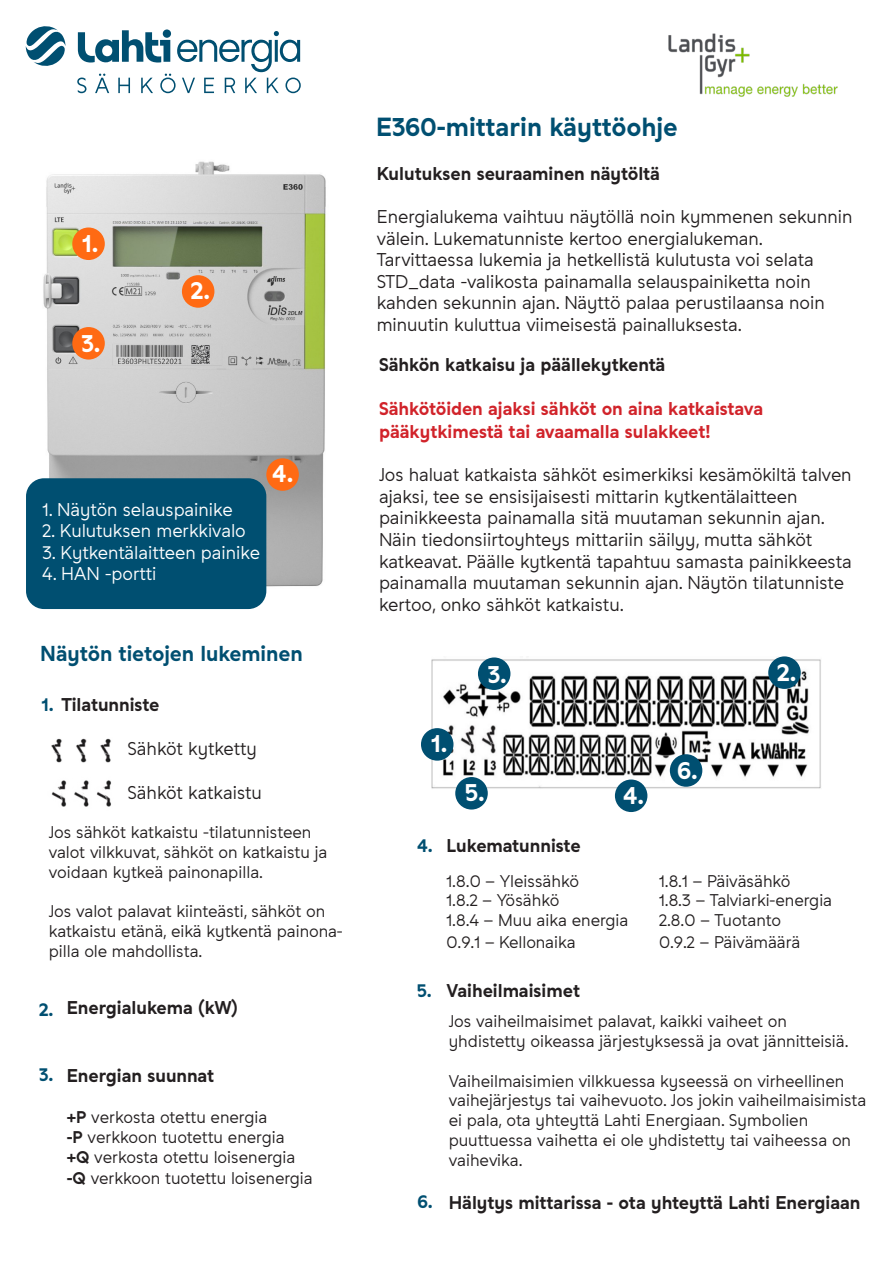
<style>
.page{position:relative;width:893px;height:1263px;background:#fff}
.page>*{position:absolute;margin:0;border:0;box-sizing:border-box;transform-origin:0 0}
.t1{font:700 25.5px "Studio Feixen Sans Lahti";color:#004f71}
.t2{font:700 24px "Studio Feixen Sans Lahti";color:#fff}
.t3{font:700 21px "Studio Feixen Sans Lahti";color:#004f71}
.t4{font:18px/21.6px "Studio Feixen Sans Lahti";color:#231f20}
.t5{font:700 18px "Studio Feixen Sans Lahti";color:#231f20}
.t6{font:18px "Studio Feixen Sans Lahti";color:#fff}
.t7{font:700 18px "Studio Feixen Sans Lahti";color:#d1232a}
.t8{font:700 18px "Studio Feixen Sans Lahti";color:#004f71}
.t9{font:16.5px/19.8px "Studio Feixen Sans Lahti";color:#231f20}
.s1{color:#004f71}
.s2{font-weight:700}
</style>
<div class="page">
<svg style="left:26px;top:26px;width:275px;height:67px"></svg>
<img style="left:39px;top:161px;width:287px;height:433px">
<div style="left:72px;top:227px;width:33px;height:33px;background:#ff6a13;border-radius:50%"></div>
<div style="left:182px;top:275px;width:32px;height:33px;background:#ff6a13;border-radius:50%"></div>
<div style="left:72px;top:327px;width:33px;height:33px;background:#ff6a13;border-radius:50%"></div>
<img style="left:668px;top:33px;width:170px;height:64px">
<img style="left:431px;top:657px;width:390px;height:133px">
<div style="left:421px;top:728px;width:32px;height:33px;background:#004f71;border-radius:50%"></div>
<div style="left:768px;top:656px;width:33px;height:33px;background:#004f71;border-radius:50%"></div>
<div style="left:478px;top:657px;width:32px;height:33px;background:#004f71;border-radius:50%"></div>
<div style="left:615px;top:779px;width:32px;height:33px;background:#004f71;border-radius:50%"></div>
<img style="left:51px;top:738px;width:60px;height:20px">
<img style="left:51px;top:758px;width:60px;height:49px">
<div style="left:266px;top:458px;width:33px;height:33px;background:#ff6a13;border-radius:50%"></div>
<div style="left:26px;top:478px;width:240px;height:131px;background:#004f71;border-radius:18px"></div>
<div style="left:455px;top:777px;width:33px;height:32px;background:#004f71;border-radius:50%"></div>
<div style="left:670px;top:754px;width:32px;height:33px;background:#004f71;border-radius:50%"></div>
<p class="t2" style="left:82px;top:229px;width:18px">1.</p>
<p class="t2" style="left:81px;top:329px;width:21px">3.</p>
<p class="t2" style="left:191px;top:276px;width:21px">2.</p>
<p class="t6" style="left:42px;top:498px;width:192px">1. Näytön selauspainike</p>
<p class="t6" style="left:42px;top:520px;width:205px">2. Kulutuksen merkkivalo</p>
<p class="t6" style="left:42px;top:541px;width:219px">3. Kytkentälaitteen painike</p>
<p class="t6" style="left:42px;top:563px;width:116px">4. HAN -portti</p>
<p class="t2" style="left:272px;top:459px;width:23px">4.</p>
<p class="t3" style="left:40px;top:641px;width:264px">Näytön tietojen lukeminen</p>
<p class="t5" style="left:42px;top:693px;width:119px"><span class="s1">1.</span> Tilatunniste</p>
<p class="t4" style="left:127px;top:737px;width:131px">Sähköt kytketty</p>
<p class="t4" style="left:127px;top:782px;width:136px">Sähköt katkaistu</p>
<p class="t9" style="left:49px;top:822px;width:280px">Jos sähköt katkaistu -tilatunnisteen valot vilkkuvat, sähköt on katkaistu ja voidaan kytkeä painonapilla.</p>
<p class="t9" style="left:49px;top:902px;width:278px">Jos valot palavat kiinteästi, sähköt on</p>
<p class="t9" style="left:49px;top:921px;width:296px">katkaistu etänä, eikä kytkentä painona&shy;pilla ole mahdollista.</p>
<p class="t8" style="left:39px;top:998px;width:16px">2.</p>
<p class="t5" style="left:67px;top:997px;width:173px">Energialukema (kW)</p>
<p class="t8" style="left:39px;top:1063px;width:16px">3.</p>
<p class="t5" style="left:67px;top:1064px;width:149px">Energian suunnat</p>
<p class="t9" style="left:67px;top:1107px;width:202px"><span class="s2">+P</span> verkosta otettu energia</p>
<p class="t9" style="left:67px;top:1127px;width:219px"><span class="s2">-P</span> verkkoon tuotettu energia</p>
<p class="t9" style="left:67px;top:1147px;width:230px"><span class="s2">+Q</span> verkosta otettu loisenergia</p>
<p class="t9" style="left:67px;top:1168px;width:248px"><span class="s2">-Q</span> verkkoon tuotettu loisenergia</p>
<p class="t1" style="left:376px;top:111px;width:303px">E360-mittarin käyttöohje</p>
<p class="t5" style="left:377px;top:162px;width:285px">Kulutuksen seuraaminen näytöltä</p>
<p class="t4" style="left:377px;top:206px;width:477px">Energialukema vaihtuu näytöllä noin kymmenen sekunnin välein. Lukematunniste kertoo energialukeman.</p>
<p class="t4" style="left:377px;top:249px;width:450px">Tarvittaessa lukemia ja hetkellistä kulutusta voi selata STD_data -valikosta painamalla selauspainiketta noin kahden sekunnin ajan. Näyttö palaa perustilaansa noin minuutin kuluttua viimeisestä painalluksesta.</p>
<p class="t5" style="left:379px;top:354px;width:288px">Sähkön katkaisu ja päällekytkentä</p>
<p class="t7" style="left:379px;top:397px;width:386px">Sähkötöiden ajaksi sähköt on aina katkaistava</p>
<p class="t7" style="left:379px;top:421px;width:333px">pääkytkimestä tai avaamalla sulakkeet!</p>
<p class="t4" style="left:379px;top:464px;width:474px">Jos haluat katkaista sähköt esimerkiksi kesämökiltä talven ajaksi, tee se ensisijaisesti mittarin kytkentälaitteen</p>
<p class="t4" style="left:379px;top:507px;width:474px">painikkeesta painamalla sitä muutaman sekunnin ajan.<br>Näin tiedonsiirtoyhteys mittariin säilyy, mutta sähköt katkeavat. Päälle kytkentä tapahtuu samasta painikkeesta painamalla muutaman sekunnin ajan. Näytön tilatunniste kertoo, onko sähköt katkaistu.</p>
<p class="t2" style="left:488px;top:660px;width:21px">3.</p>
<p class="t2" style="left:777px;top:657px;width:21px">2.</p>
<p class="t2" style="left:431px;top:729px;width:18px">1.</p>
<p class="t2" style="left:465px;top:778px;width:21px">5.</p>
<p class="t2" style="left:623px;top:781px;width:23px">4.</p>
<p class="t2" style="left:677px;top:756px;width:22px">6.</p>
<p class="t8" style="left:417px;top:835px;width:17px">4.</p>
<p class="t5" style="left:446px;top:835px;width:136px">Lukematunniste</p>
<p class="t8" style="left:417px;top:979px;width:16px">5.</p>
<p class="t9" style="left:446px;top:871px;width:134px">1.8.0 – Yleissähkö</p>
<p class="t9" style="left:446px;top:890px;width:114px">1.8.2 – Yösähkö</p>
<p class="t9" style="left:446px;top:910px;width:183px">1.8.4 – Muu aika energia</p>
<p class="t9" style="left:446px;top:932px;width:131px">0.9.1 – Kellonaika</p>
<p class="t5" style="left:446px;top:980px;width:135px">Vaiheilmaisimet</p>
<p class="t9" style="left:659px;top:871px;width:133px">1.8.1 – Päiväsähkö</p>
<p class="t9" style="left:659px;top:890px;width:175px">1.8.3 – Talviarki-energia</p>
<p class="t9" style="left:659px;top:910px;width:124px">2.8.0 – Tuotanto</p>
<p class="t9" style="left:659px;top:932px;width:143px">0.9.2 – Päivämäärä</p>
<p class="t8" style="left:417px;top:1191px;width:17px">6.</p>
<p class="t9" style="left:449px;top:1011px;width:340px">Jos vaiheilmaisimet palavat, kaikki vaiheet on</p>
<p class="t9" style="left:449px;top:1031px;width:401px">yhdistetty oikeassa järjestyksessä ja ovat jännitteisiä.</p>
<p class="t9" style="left:449px;top:1071px;width:397px">Vaiheilmaisimien vilkkuessa kyseessä on virheellinen</p>
<p class="t9" style="left:449px;top:1090px;width:419px">vaihejärjestys tai vaihevuoto. Jos jokin vaiheilmaisimista ei pala, ota yhteyttä Lahti Energiaan. Symbolien</p>
<p class="t9" style="left:449px;top:1130px;width:404px">puuttuessa vaihetta ei ole yhdistetty tai vaiheessa on vaihevika.</p>
<p class="t5" style="left:449px;top:1192px;width:413px">Hälytys mittarissa - ota yhteyttä Lahti Energiaan</p>
</div>
